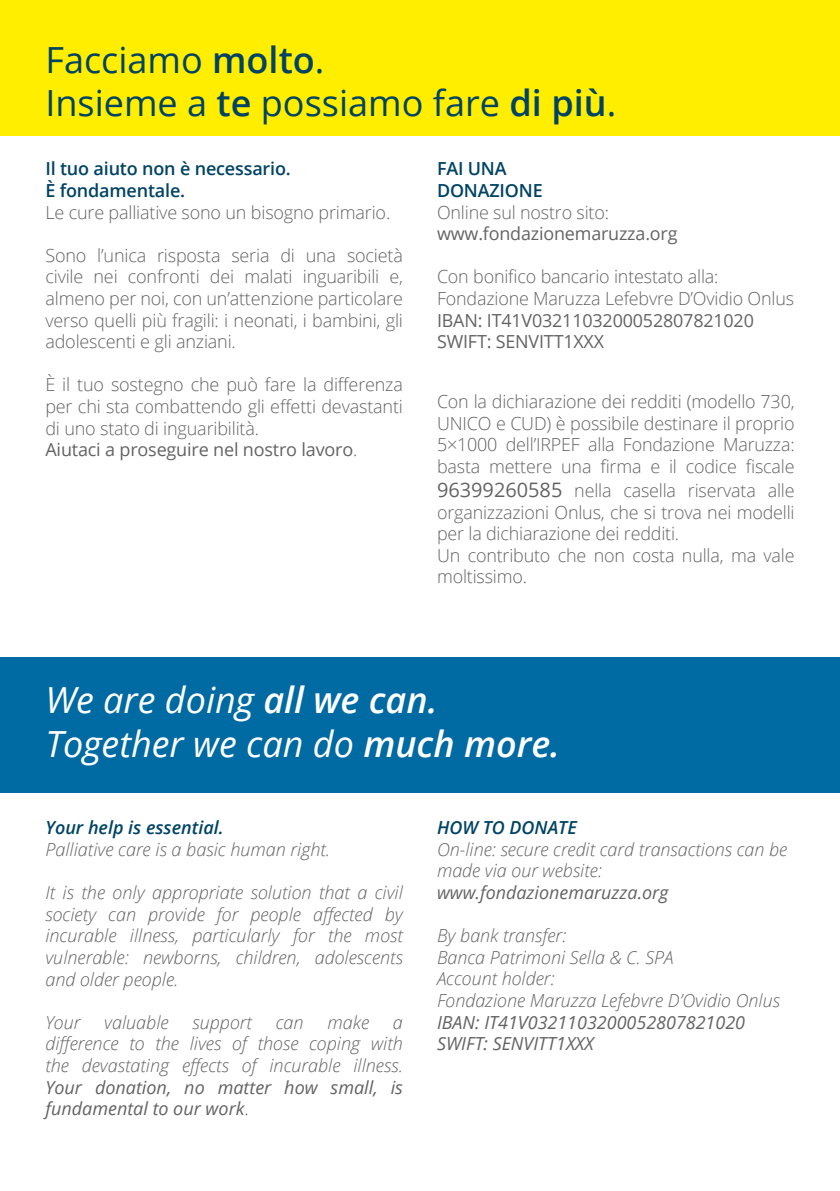
<style>
.page{position:relative;width:840px;height:1191px;background:#fff}
.page>*{position:absolute;margin:0;border:0;box-sizing:border-box;transform-origin:0 0}
.t1{font:italic 36px/43.2px "Open Sans";color:#fff}
.t2{font:36px/43.2px "Open Sans";color:#004364}
.t3{font:300 18px/21.6px "Open Sans";letter-spacing:-.01em;color:#646363}
.t4{font:italic 300 18px/21.6px "Open Sans";color:#646363;text-align:justify}
.t5{font:italic 18px/21.6px "Open Sans";color:#646363}
.t6{font:18px/21.6px "Open Sans";letter-spacing:-.01em;color:#646363}
.t7{font:600 18px/21.6px "Open Sans";letter-spacing:-.01em;color:#004364}
.t8{font:italic 600 18px "Open Sans";color:#004364}
.s1{font-weight:600}
.s2{font-weight:400}
.s3{font-weight:400;font-size:20px}
.s4{font-weight:300;font-style:normal}
</style>
<div class="page">
<div style="left:0;top:0;width:839px;height:135px;background:#fe0"></div>
<div style="left:0;top:657px;width:839px;height:135px;background:#006aa3"></div>
<h1 class="t2" style="left:45px;top:37px;width:572px">Facciamo <span class="s1">molto</span>.<br>Insieme a <span class="s1">te</span> possiamo fare <span class="s1">di più</span>.</h1>
<p class="t7" style="left:45px;top:158px;width:247px">Il tuo aiuto non è necessario.<br>È fondamentale.</p>
<p class="t3" style="left:45px;top:201px;width:346px">Le cure palliative sono un bisogno primario.</p>
<p class="t3" style="left:45px;top:244px;width:359px;text-align:justify">Sono l’unica risposta seria di una società civile nei confronti dei malati inguaribili e, almeno per noi, con un’attenzione particolare verso quelli più fragili: i neonati, i bambini, gli adolescenti e gli anziani.</p>
<p class="t3" style="left:45px;top:374px;width:359px">È il tuo sostegno che può fare la differenza per chi sta combattendo gli effetti devastanti di uno stato di inguaribilità.<br><span class="s2">Aiutaci a proseguire nel nostro lavoro</span>.</p>
<p class="t7" style="left:437px;top:158px;width:107px">FAI UNA<br>DONAZIONE</p>
<p class="t3" style="left:437px;top:201px;width:173px">Online sul nostro sito:</p>
<p class="t6" style="left:437px;top:222px;width:242px">www.fondazionemaruzza.org</p>
<p class="t3" style="left:437px;top:266px;width:358px">Con bonifico bancario intestato alla:<br>Fondazione Maruzza Lefebvre D’Ovidio Onlus</p>
<p class="t6" style="left:437px;top:309px;width:318px">IBAN: IT41V0321103200052807821020<br>SWIFT: SENVITT1XXX</p>
<p class="t3" style="left:437px;top:390px;width:359px;text-align:justify">Con la dichiarazione dei redditi (modello 730, UNICO e CUD) è possibile destinare il proprio 5×1000 dell’IRPEF alla Fondazione Maruzza: basta mettere una firma e il codice fiscale</p>
<p class="t3" style="left:437px;top:479px;width:359px"><span class="s3">96399260585</span> nella casella riservata alle organizzazioni Onlus, che si trova nei modelli per la dichiarazione dei redditi.<br>Un contributo che non costa nulla, ma vale moltissimo.</p>
<h1 class="t1" style="left:45px;top:677px;width:516px">We are doing <span class="s1">all we can.<br></span>Together we can do <span class="s1">much more.</span></h1>
<p class="t8" style="left:45px;top:815px;width:180px">Your help is essential.</p>
<p class="t4" style="left:45px;top:838px;width:286px">Palliative care is a basic human right.</p>
<p class="t4" style="left:45px;top:881px;width:359px">It is the only appropriate solution that a civil society can provide for people affected by incurable illness, particularly for the most vulnerable: newborns, children, adolescents and older people.</p>
<p class="t4" style="left:45px;top:1010px;width:37px">Your</p>
<p class="t4" style="left:104px;top:1010px;width:66px">valuable</p>
<p class="t4" style="left:192px;top:1010px;width:61px">support</p>
<p class="t4" style="left:275px;top:1010px;width:29px">can</p>
<p class="t4" style="left:327px;top:1010px;width:43px">make</p>
<p class="t4" style="left:45px;top:1010px;width:359px;text-indent:347px">a difference to the lives of those coping with the devastating effects of incurable illness.</p>
<p class="t5" style="left:45px;top:1075px;width:359px">Your donation, no matter how small, is fundamental to our work<span class="s4">.</span></p>
<p class="t8" style="left:437px;top:815px;width:141px">HOW TO DONATE</p>
<p class="t4" style="left:437px;top:838px;width:351px">On-line: secure credit card transactions can be made via our website:</p>
<p class="t5" style="left:437px;top:881px;width:233px">www.fondazionemaruzza.org</p>
<p class="t4" style="left:437px;top:924px;width:344px;text-align:left">By bank transfer:<br>Banca Patrimoni Sella &amp; C. SPA<br>Account holder:<br>Fondazione Maruzza Lefebvre D’Ovidio Onlus</p>
<p class="t5" style="left:437px;top:1011px;width:309px">IBAN: IT41V0321103200052807821020<br>SWIFT: SENVITT1XXX</p>
</div>
